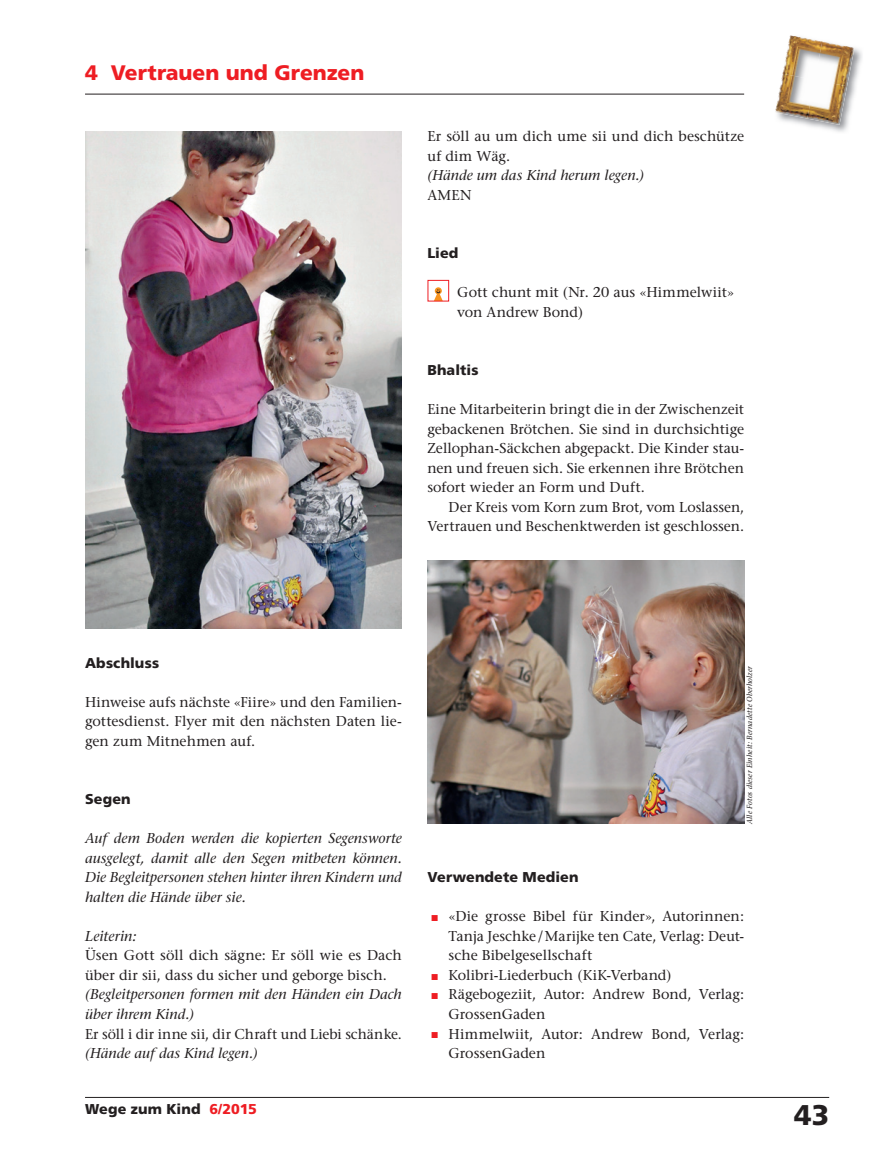
<style>
.page{position:relative;width:893px;height:1174px;background:#fff}
.page>*{position:absolute;margin:0;border:0;box-sizing:border-box;transform-origin:0 0}
.t1{font:900 28.5px "Frutiger";color:#231f20}
.t2{font:900 21px "Frutiger";color:#ee1d23}
.t3{font:14.25px/19.5px "Stone Serif";color:#231f20}
.t4{font:italic 14.25px/19.5px "Stone Serif";color:#231f20;text-align:justify}
.t5{font:900 14.25px "Frutiger";letter-spacing:.01em;color:#231f20}
.t6{font:italic 7.5px "Stone Serif";letter-spacing:.02em;color:#231f20}
.s1{color:#ee1d23}
</style>
<div class="page">
<hr style="left:85px;top:1097px;width:744px;height:1px;background:#231f20">
<hr style="left:85px;top:94px;width:659px;height:1px;background:#231f20">
<svg style="left:434px;top:289px;width:8px;height:10px"></svg>
<div style="left:427px;top:280px;width:22px;height:21px;border:1px solid #ee1d23"></div>
<img style="left:779px;top:48px;width:83px;height:84px">
<img style="left:782px;top:35px;width:37px;height:39px">
<img style="left:815px;top:41px;width:40px;height:45px">
<img style="left:775px;top:74px;width:40px;height:45px">
<img style="left:807px;top:80px;width:40px;height:45px">
<img style="left:85px;top:132px;width:317px;height:497px">
<img style="left:427px;top:561px;width:317px;height:263px">
<h2 class="t2" style="left:85px;top:64px;width:281px">4 Vertrauen und Grenzen</h2>
<p class="t3" style="left:427px;top:128px;width:318px">Er söll au um dich ume sii und dich beschütze uf dim Wäg.</p>
<p class="t4" style="left:427px;top:167px;width:218px">(Hände um das Kind herum legen.)</p>
<p class="t3" style="left:427px;top:186px;width:46px">AMEN</p>
<p class="t5" style="left:427px;top:247px;width:33px">Lied</p>
<p class="t3" style="left:457px;top:284px;width:279px">Gott chunt mit (Nr. 20 aus «Himmelwiit» von Andrew Bond)</p>
<p class="t5" style="left:427px;top:364px;width:53px">Bhaltis</p>
<p class="t3" style="left:427px;top:401px;width:318px;text-align:justify">Eine Mitarbeiterin bringt die in der Zwischenzeit gebackenen Brötchen. Sie sind in durchsichtige Zellophan-Säckchen abgepackt. Die Kinder stau&shy;nen und freuen sich. Sie erkennen ihre Brötchen sofort wieder an Form und Duft.</p>
<p class="t3" style="left:427px;top:498px;width:318px;text-align:right">Der Kreis vom Korn zum Brot, vom Loslassen,<br>Vertrauen und Beschenktwerden ist geschlossen.</p>
<p class="t5" style="left:85px;top:657px;width:76px">Abschluss</p>
<p class="t3" style="left:85px;top:693px;width:318px;text-align:justify">Hinweise aufs nächste «Fiire» und den Familien&shy;gottesdienst. Flyer mit den nächsten Daten lie&shy;gen zum Mitnehmen auf.</p>
<p class="t5" style="left:85px;top:793px;width:47px">Segen</p>
<p class="t4" style="left:85px;top:830px;width:318px">Auf dem Boden werden die kopierten Segensworte ausgelegt, damit alle den Segen mitbeten können.<br>Die Begleitpersonen stehen hinter ihren Kindern und halten die Hände über sie.</p>
<p class="t4" style="left:85px;top:927px;width:53px">Leiterin:</p>
<p class="t3" style="left:85px;top:947px;width:318px">Üsen Gott söll dich sägne: Er söll wie es Dach über dir sii, dass du sicher und geborge bisch.</p>
<p class="t4" style="left:85px;top:986px;width:318px">(Begleitpersonen formen mit den Händen ein Dach über ihrem Kind.)</p>
<p class="t3" style="left:85px;top:1025px;width:318px">Er söll i dir inne sii, dir Chraft und Liebi schänke.</p>
<p class="t4" style="left:85px;top:1044px;width:174px">(Hände auf das Kind legen.)</p>
<p class="t5" style="left:85px;top:1103px;width:173px">Wege zum Kind <span class="s1">6/2015</span></p>
<p class="t6" style="left:747px;top:824px;width:160px;rotate:-90deg">Alle Fotos dieser Einheit: Bernadette Oberholzer</p>
<p class="t5" style="left:427px;top:871px;width:153px">Verwendete Medien</p>
<p class="t3" style="left:449px;top:908px;width:297px;text-align:justify;text-indent:-17px"><span class="s1">■</span> «Die grosse Bibel für Kinder», Autorinnen:<br>Tanja Jeschke / Marijke ten Cate, Verlag: Deut&shy;sche Bibelgesellschaft</p>
<p class="t3" style="left:432px;top:966px;width:241px"><span class="s1">■</span> Kolibri-Liederbuch (KiK-Verband)</p>
<p class="t3" style="left:449px;top:986px;width:297px;text-indent:-17px"><span class="s1">■</span> Rägebogeziit, Autor: Andrew Bond, Verlag:<br>GrossenGaden</p>
<p class="t3" style="left:449px;top:1025px;width:297px;text-indent:-17px"><span class="s1">■</span> Himmelwiit, Autor: Andrew Bond, Verlag:<br>GrossenGaden</p>
<h1 class="t1" style="left:794px;top:1103px;width:36px">43</h1>
</div>
